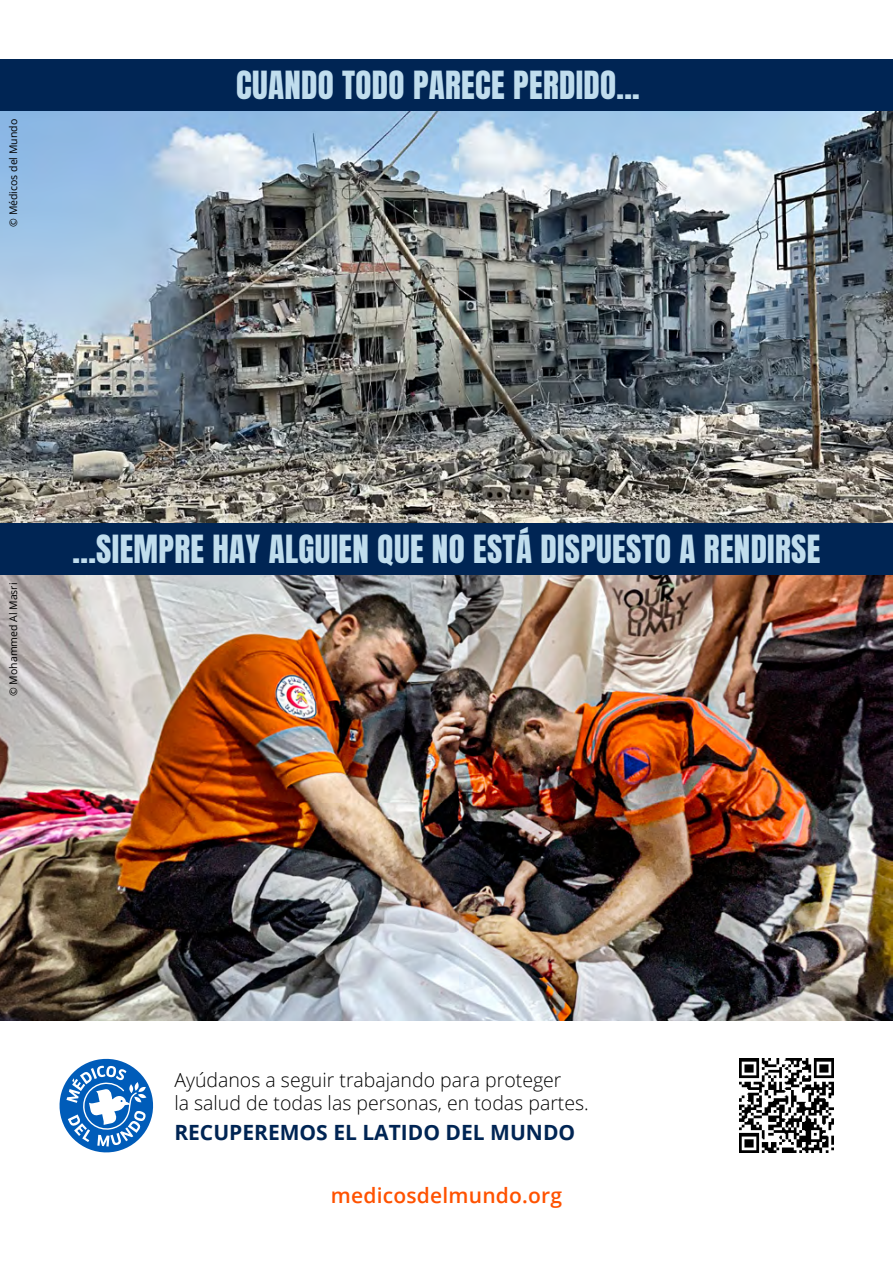
<style>
.page{position:relative;width:893px;height:1263px;background:#fff}
.page>*{position:absolute;margin:0;border:0;box-sizing:border-box;transform-origin:0 0}
.t1{font:33px "Anton";letter-spacing:.01em;color:#c0dded}
.t2{font:700 21px "Open Sans";color:#002554}
.t3{font:600 21px "Open Sans";letter-spacing:.01em;color:#ff5200}
.t4{font:300 19.5px/23.4px "Open Sans";color:#000}
.t5{font:10.5px "Open Sans";color:#000}
</style>
<div class="page">
<img style="left:0;top:111px;width:893px;height:412px">
<img style="left:0;top:574px;width:893px;height:446px">
<div style="left:0;top:60px;width:893px;height:51px;background:#002554"></div>
<div style="left:0;top:523px;width:893px;height:51px;background:#002554"></div>
<svg style="left:59px;top:1058px;width:95px;height:95px"></svg>
<img style="left:740px;top:1059px;width:93px;height:93px">
<p class="t5" style="left:6px;top:227px;width:109px;rotate:-90deg">© Médicos del Mundo</p>
<h1 class="t1" style="left:236px;top:69px;width:405px">CUANDO TODO PARECE PERDIDO...</h1>
<p class="t5" style="left:6px;top:696px;width:115px;rotate:-90deg">© Mohammed Al Masri</p>
<h1 class="t1" style="left:73px;top:532px;width:749px">...SIEMPRE HAY ALGUIEN QUE NO ESTÁ DISPUESTO A RENDIRSE</h1>
<p class="t4" style="left:174px;top:1067px;width:416px">Ayúdanos a seguir trabajando para proteger<br>la salud de todas las personas, en todas partes.</p>
<p class="t2" style="left:174px;top:1117px;width:402px">RECUPEREMOS EL LATIDO DEL MUNDO</p>
<p class="t3" style="left:331px;top:1181px;width:233px">medicosdelmundo.org</p>
</div>
